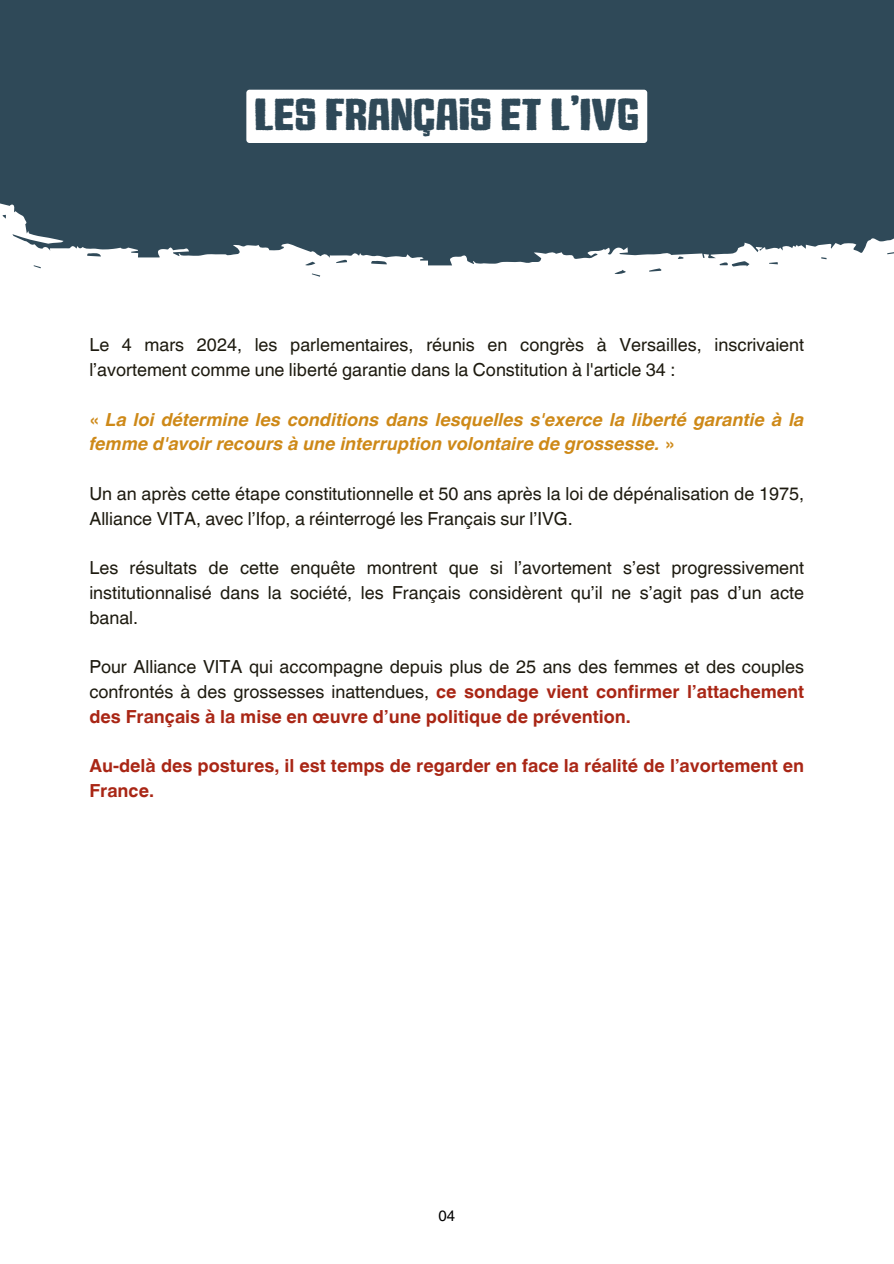
<style>
.page{position:relative;width:894px;height:1264px;background:#fff}
.page>*{position:absolute;margin:0;border:0;box-sizing:border-box;transform-origin:0 0}
.t1{font:45px "Timberwolf";color:#2f4958}
.t2{font:18px/24.8px "Helvetica Hebrew";color:#1d1a0f}
.t3{font:italic 700 18px/24.8px "Helvetica Hebrew";color:#ce8918}
.t4{font:700 18px/24.8px "Helvetica Hebrew";color:#a92615}
.t5{font:15px "Helvetica Hebrew";color:#000}
.s1{font-style:normal}
.s2{font-weight:700;color:#a92615}
</style>
<div class="page">
<svg style="left:0;top:0;width:893px;height:277px;background:#445b69"></svg>
<div style="left:246px;top:90px;width:401px;height:53px;background:#fff;border-radius:3px"></div>
<h1 class="t1" style="left:254px;top:94px;width:385px">LES FRANÇAIS ET L’IVG</h1>
<p class="t2" style="left:89px;top:335px;width:716px">Le 4 mars 2024, les parlementaires, réunis en congrès à Versailles, inscrivaient l’avortement comme une liberté garantie dans la Constitution à l'article 34 :</p>
<p class="t3" style="left:89px;top:409px;width:716px"><span class="s1">«</span> La loi détermine les conditions dans lesquelles s'exerce la liberté garantie à la femme d'avoir recours à une interruption volontaire de grossesse. <span class="s1">»</span></p>
<p class="t2" style="left:89px;top:483px;width:716px">Un an après cette étape constitutionnelle et 50 ans après la loi de dépénalisation de 1975,<br>Alliance VITA, avec l’Ifop, a réinterrogé les Français sur l’IVG.</p>
<p class="t2" style="left:89px;top:558px;width:716px;text-align:justify">Les résultats de cette enquête montrent que si l’avortement s’est progressivement institutionnalisé dans la société, les Français considèrent qu’il ne s’agit pas d’un acte banal.</p>
<p class="t2" style="left:89px;top:657px;width:716px;text-align:justify">Pour Alliance VITA qui accompagne depuis plus de 25 ans des femmes et des couples confrontés à des grossesses inattendues, <span class="s2">ce sondage vient confirmer l’attachement des Français à la mise en œuvre d’une politique de prévention.</span></p>
<p class="t4" style="left:89px;top:756px;width:716px">Au-delà des postures, il est temps de regarder en face la réalité de l’avortement en<br>France.</p>
<p class="t5" style="left:438px;top:1210px;width:18px">04</p>
</div>
